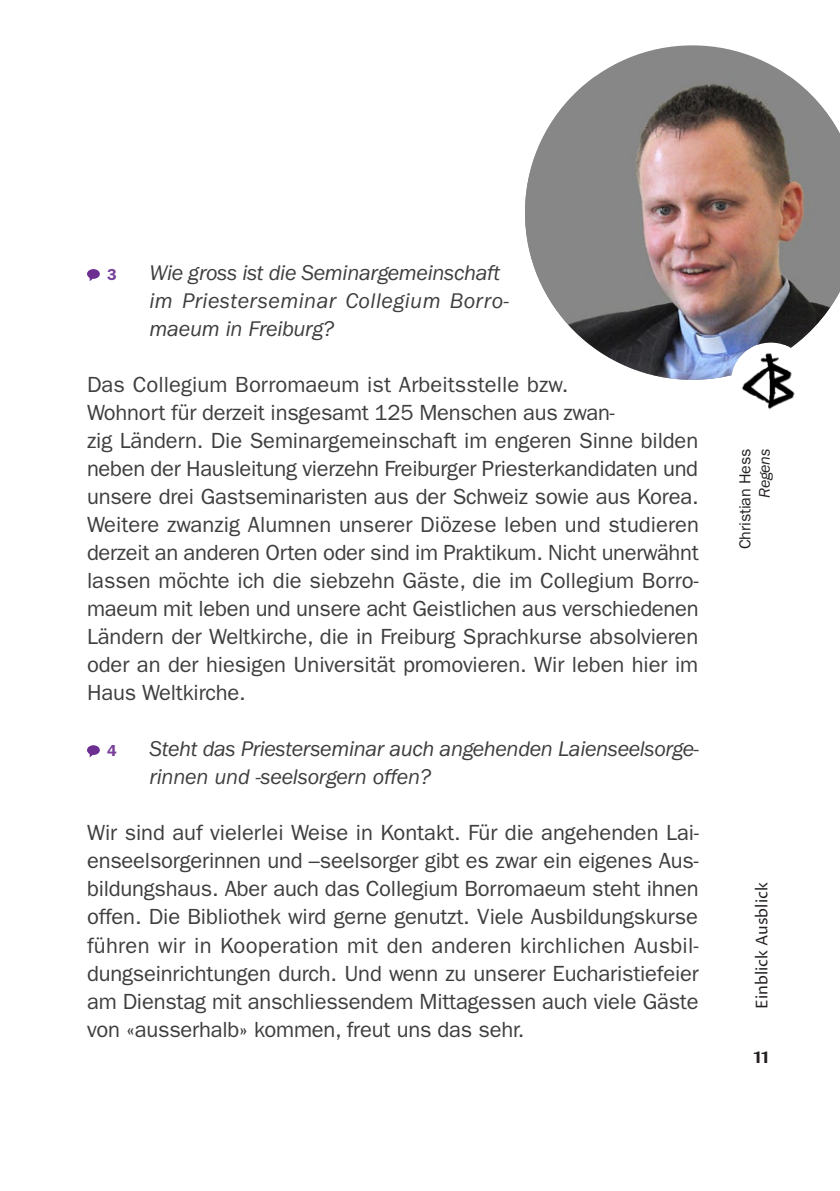
<style>
.page{position:relative;width:840px;height:1191px;background:#fff}
.page>*{position:absolute;margin:0;border:0;box-sizing:border-box;transform-origin:0 0}
.t1{font:22px/28px "ITC Franklin Gothic Std";letter-spacing:-.01em;color:#3e3e3f}
.t2{font:italic 22px/28px "ITC Franklin Gothic Std";letter-spacing:-.015em;color:#3e3e3f}
.t3{font:16px "Proza Libre";color:#231f20}
.t4{font:16px "ITC Franklin Gothic Std";letter-spacing:-.01em;color:#231f20}
.t5{font:italic 16px "ITC Franklin Gothic Std";letter-spacing:-.01em;color:#231f20}
.t6{font:700 16px "Proza Libre";color:#231f20}
.t7{font:600 16px "ITC Franklin Gothic Std";color:#784099}
</style>
<div class="page">
<svg style="left:596px;top:45px;width:193px;height:31px;fill:#878787"></svg>
<img style="left:525px;top:76px;width:314px;height:304px">
<div style="left:730px;top:342px;width:80px;height:80px;background:#fff;border-radius:50%"></div>
<img style="left:733px;top:345px;width:71px;height:64px">
<svg style="left:87px;top:269px;width:13px;height:12px"></svg>
<svg style="left:87px;top:745px;width:13px;height:12px"></svg>
<p class="t2" style="left:149px;top:259px;width:360px">Wie gross ist die Seminargemeinschaft im Priesterseminar Collegium Borro&shy;maeum in Freiburg?</p>
<p class="t1" style="left:87px;top:371px;width:613px">Das Collegium Borromaeum ist Arbeitsstelle bzw.<br>Wohnort für derzeit insgesamt 125 Menschen aus zwan-<br>zig Ländern. Die Seminargemeinschaft im engeren Sinne bilden neben der Hausleitung vierzehn Freiburger Priesterkandidaten und unsere drei Gastseminaristen aus der Schweiz sowie aus Korea.<br>Weitere zwanzig Alumnen unserer Diözese leben und studieren derzeit an anderen Orten oder sind im Praktikum. Nicht unerwähnt lassen möchte ich die siebzehn Gäste, die im Collegium Borro&shy;maeum mit leben und unsere acht Geistlichen aus verschiedenen Ländern der Weltkirche, die in Freiburg Sprachkurse absolvieren oder an der hiesigen Universität promovieren. Wir leben hier im Haus Weltkirche.</p>
<p class="t7" style="left:107px;top:265px;width:11px">3</p>
<p class="t2" style="left:149px;top:735px;width:550px">Steht das Priesterseminar auch angehenden Laienseelsorge&shy;rinnen und -seelsorgern offen?</p>
<p class="t1" style="left:87px;top:819px;width:613px;text-align:justify">Wir sind auf vielerlei Weise in Kontakt. Für die angehenden Lai&shy;enseelsorgerinnen und –seelsorger gibt es zwar ein eigenes Aus&shy;bildungshaus. Aber auch das Collegium Borromaeum steht ihnen offen. Die Bibliothek wird gerne genutzt. Viele Ausbildungskurse führen wir in Kooperation mit den anderen kirchlichen Ausbil&shy;dungseinrichtungen durch. Und wenn zu unserer Eucharistiefeier am Dienstag mit anschliessendem Mittagessen auch viele Gäste von «ausserhalb» kommen, freut uns das sehr.</p>
<p class="t7" style="left:107px;top:741px;width:11px">4</p>
<p class="t4" style="left:735px;top:549px;width:102px;rotate:-90deg">Christian Hess</p>
<p class="t5" style="left:755px;top:498px;width:51px;rotate:-90deg">Regens</p>
<p class="t3" style="left:751px;top:1009px;width:129px;rotate:-90deg">Einblick Ausblick</p>
<p class="t6" style="left:753px;top:1047px;width:17px">11</p>
</div>
